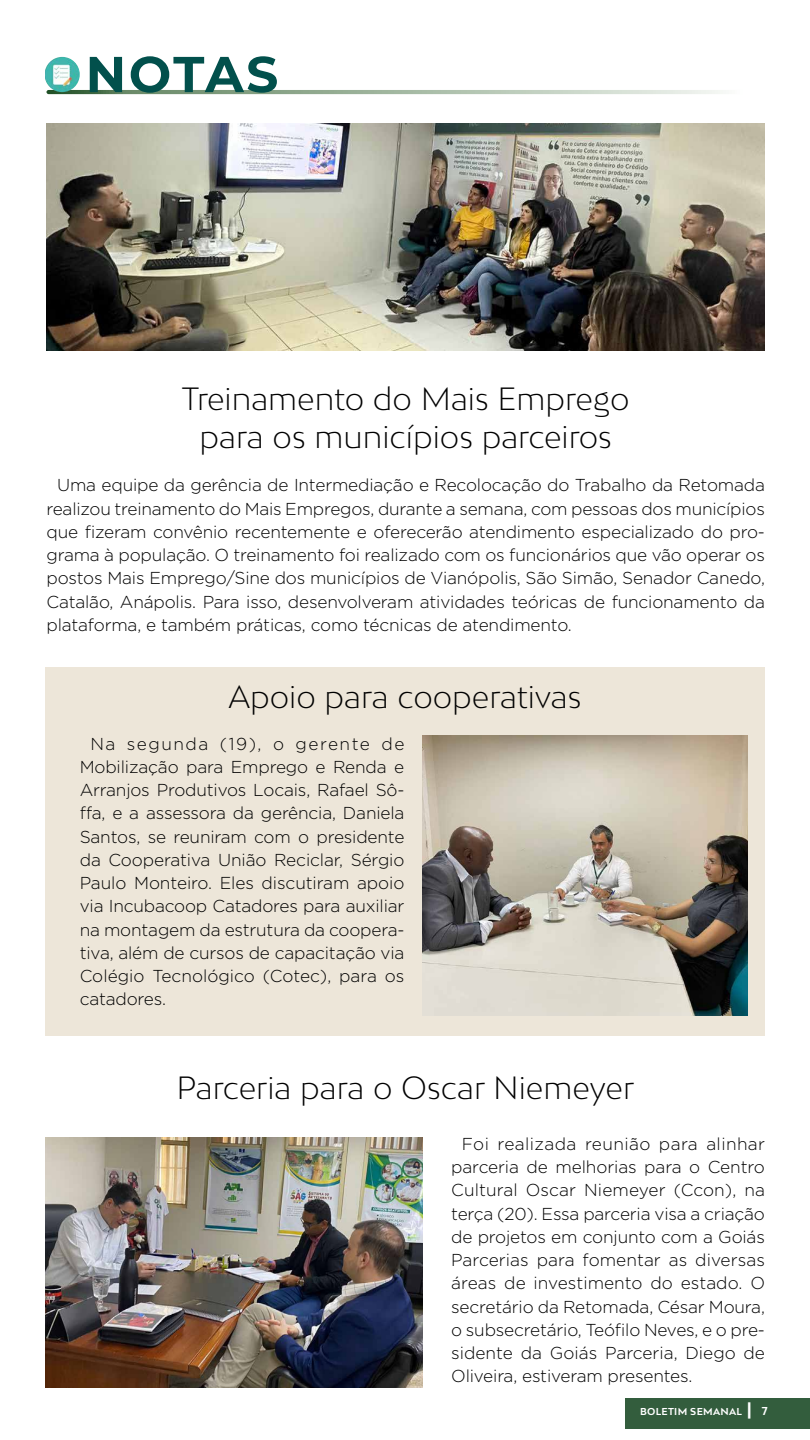
<style>
.page{position:relative;width:810px;height:1440px;background:#fff}
.page>*{position:absolute;margin:0;border:0;box-sizing:border-box;transform-origin:0 0}
.t1{font:700 50.32px "Montserrat";letter-spacing:.045em;color:#02504c}
.t2{font:300 30.38px/37.5px "Bw Mitga";color:#000;text-align:center}
.t3{font:300 17.25px/23.2px "Gotham";letter-spacing:-.01em;color:#000;text-align:justify}
.t4{font:700 9.45px "Bw Mitga";letter-spacing:.03em;color:#fff}
.s1{font-size:16.27px}
.s2{font-size:10.88px}
</style>
<div class="page">
<div style="left:625px;top:1398px;width:185px;height:31px;background:#335d3d"></div>
<div style="left:45px;top:667px;width:720px;height:368px;background:#ede6d9"></div>
<svg style="left:46px;top:90px;width:719px;height:4px;background:#a6baa5"></svg>
<img style="left:45px;top:57px;width:35px;height:35px">
<img style="left:46px;top:124px;width:719px;height:227px">
<img style="left:423px;top:736px;width:324px;height:280px">
<img style="left:45px;top:1137px;width:378px;height:251px">
<h1 class="t1" style="left:86px;top:38px;width:194px">NOTAS</h1>
<h2 class="t2" style="left:182px;top:379px;width:449px">Treinamento do Mais Emprego para os municípios parceiros</h2>
<p class="t3" style="left:47px;top:473px;width:720px;text-indent:11px">Uma equipe da gerência de Intermediação e Recolocação do Trabalho da Retomada realizou treinamento do Mais Empregos, durante a semana, com pessoas dos municípios que fizeram convênio recentemente e oferecerão atendimento especializado do pro&shy;grama à população. O treinamento foi realizado com os funcionários que vão operar os postos Mais Emprego/Sine dos municípios de Vianópolis, São Simão, Senador Canedo, Catalão, Anápolis. Para isso, desenvolveram atividades teóricas de funcionamento da plataforma, e também práticas, como técnicas de atendimento.</p>
<h2 class="t2" style="left:228px;top:677px;width:355px">Apoio para cooperativas</h2>
<p class="t3" style="left:80px;top:731px;width:326px;text-indent:11px">Na segunda (19), o gerente de Mobilização para Emprego e Renda e Arranjos Produtivos Locais, Rafael Sô&shy;ffa, e a assessora da gerência, Daniela Santos, se reuniram com o presidente da Cooperativa União Reciclar, Sérgio Paulo Monteiro. Eles discutiram apoio via Incubacoop Catadores para auxiliar na montagem da estrutura da coopera&shy;tiva, além de cursos de capacitação via Colégio Tecnológico (Cotec), para os catadores.</p>
<h2 class="t2" style="left:177px;top:1068px;width:459px">Parceria para o Oscar Niemeyer</h2>
<p class="t3" style="left:451px;top:1132px;width:315px;text-indent:11px">Foi realizada reunião para alinhar parceria de melhorias para o Centro Cultural Oscar Niemeyer (Ccon), na terça (20). Essa parceria visa a criação de projetos em conjunto com a Goiás Parcerias para fomentar as diversas áreas de investimento do estado. O secretário da Retomada, César Moura, o subsecretário, Teófilo Neves, e o pre&shy;sidente da Goiás Parceria, Diego de Oliveira, estiveram presentes.</p>
<p class="t4" style="left:640px;top:1405px;width:129px">BOLETIM SEMANAL <span class="s1">|</span> <span class="s2">7</span></p>
</div>
